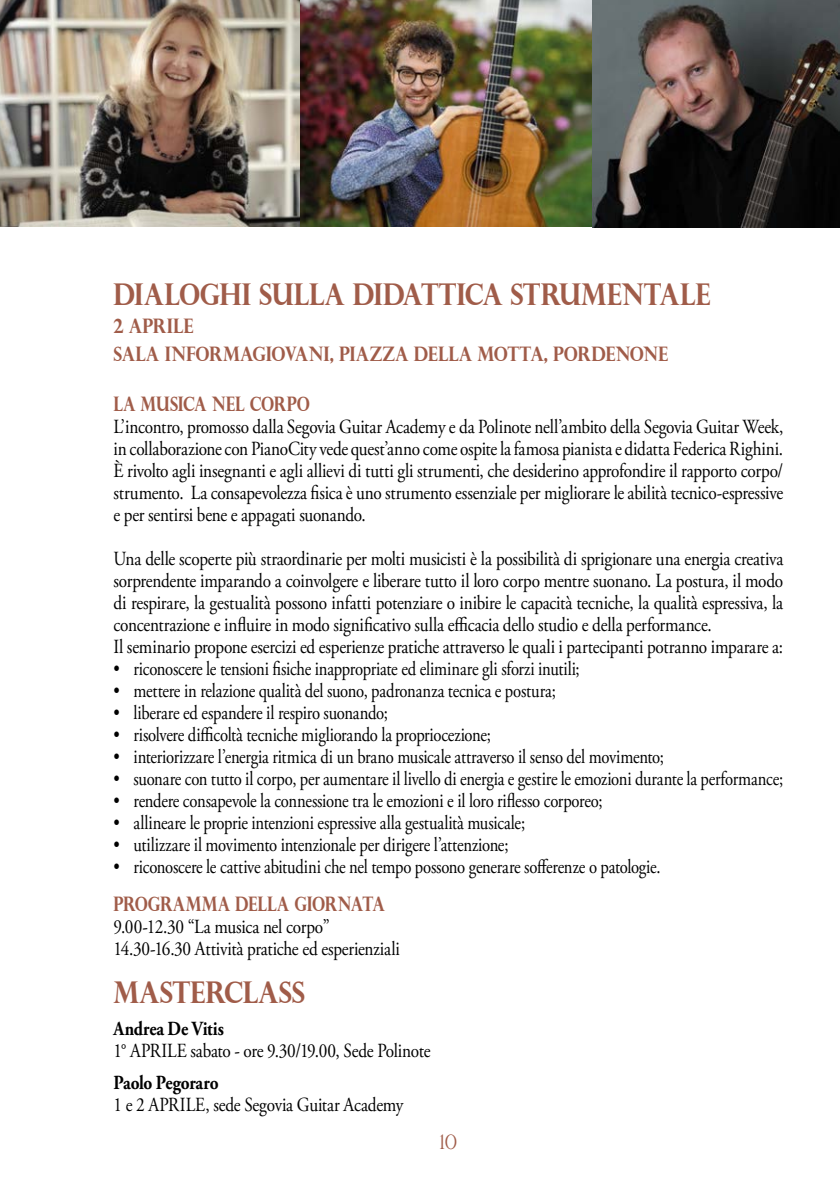
<style>
.page{position:relative;width:840px;height:1191px;background:#fff}
.page>*{position:absolute;margin:0;border:0;box-sizing:border-box;transform-origin:0 0}
.t1{font:700 30px "Perpetua Titling";letter-spacing:-.01em;color:#a05c49;scale:.86 1}
.t2{font:700 30px "Perpetua Titling";letter-spacing:-.01em;color:#a05c49;scale:.87 1}
.t3{font:20px/22px "Adobe Garamond Pro";letter-spacing:-.015em;color:#000;scale:.86 1}
.t4{font:20px "Adobe Garamond Pro";letter-spacing:-.015em;color:#000;scale:.83 1}
.t5{font:700 20px/28px "Perpetua Titling";letter-spacing:-.01em;color:#a05c49;scale:.86 1}
.t6{font:700 20px "Perpetua Titling";letter-spacing:-.01em;color:#a05c49;scale:.8 1}
.t7{font:700 20px "Adobe Garamond Pro";letter-spacing:-.005em;color:#000;scale:.86 1}
.t8{font:300 20px "Perpetua Titling";color:#a05c49;scale:.93 1}
</style>
<div class="page">
<img style="left:0;top:0;width:839px;height:227px">
<h1 class="t1" style="left:113px;top:276px;width:695px">DIALOGHI SULLA DIDATTICA STRUMENTALE</h1>
<p class="t5" style="left:113px;top:311px;width:646px">2 APRILE<br>SALA INFORMAGIOVANI, PIAZZA DELLA MOTTA, PORDENONE</p>
<p class="t6" style="left:113px;top:392px;width:247px">LA MUSICA NEL CORPO</p>
<p class="t3" style="left:113px;top:416px;width:779px;text-align:justify">L’incontro, promosso dalla Segovia Guitar Academy e da Polinote nell’ambito della Segovia Guitar Week, in collaborazione con PianoCity vede quest’anno come ospite la famosa pianista e didatta Federica Righini.<br>È rivolto agli insegnanti e agli allievi di tutti gli strumenti, che desiderino approfondire il rapporto corpo/ strumento. La consapevolezza fisica è uno strumento essenziale per migliorare le abilità tecnico-espressive e per sentirsi bene e appagati suonando.</p>
<p class="t3" style="left:113px;top:548px;width:779px">Una delle scoperte più straordinarie per molti musicisti è la possibilità di sprigionare una energia creativa sorprendente imparando a coinvolgere e liberare tutto il loro corpo mentre suonano. La postura, il modo di respirare, la gestualità possono infatti potenziare o inibire le capacità tecniche, la qualità espressiva, la concentrazione e influire in modo significativo sulla efficacia dello studio e della performance.<br>Il seminario propone esercizi ed esperienze pratiche attraverso le quali i partecipanti potranno imparare a:</p>
<p class="t4" style="left:113px;top:658px;width:563px">• riconoscere le tensioni fisiche inappropriate ed eliminare gli sforzi inutili;</p>
<p class="t4" style="left:113px;top:680px;width:534px">• mettere in relazione qualità del suono, padronanza tecnica e postura;</p>
<p class="t4" style="left:113px;top:702px;width:332px">• liberare ed espandere il respiro suonando;</p>
<p class="t4" style="left:113px;top:724px;width:456px">• risolvere difficoltà tecniche migliorando la propriocezione;</p>
<p class="t4" style="left:113px;top:746px;width:664px">• interiorizzare l’energia ritmica di un brano musicale attraverso il senso del movimento;</p>
<p class="t4" style="left:113px;top:768px;width:808px">• suonare con tutto il corpo, per aumentare il livello di energia e gestire le emozioni durante la performance;</p>
<p class="t4" style="left:113px;top:790px;width:590px">• rendere consapevole la connessione tra le emozioni e il loro riflesso corporeo;</p>
<p class="t4" style="left:113px;top:812px;width:497px">• allineare le proprie intenzioni espressive alla gestualità musicale;</p>
<p class="t4" style="left:113px;top:834px;width:477px">• utilizzare il movimento intenzionale per dirigere l’attenzione;</p>
<p class="t4" style="left:113px;top:856px;width:660px">• riconoscere le cattive abitudini che nel tempo possono generare sofferenze o patologie.</p>
<p class="t6" style="left:113px;top:892px;width:341px">PROGRAMMA DELLA GIORNATA</p>
<p class="t3" style="left:113px;top:916px;width:334px">9.00-12.30 “La musica nel corpo”<br>14.30-16.30 Attività pratiche ed esperienziali</p>
<h1 class="t2" style="left:113px;top:974px;width:222px">MASTERCLASS</h1>
<p class="t7" style="left:113px;top:1021px;width:130px">Andrea De Vitis</p>
<p class="t3" style="left:113px;top:1040px;width:370px">1° APRILE sabato - ore 9.30/19.00, Sede Polinote</p>
<p class="t7" style="left:113px;top:1075px;width:124px">Paolo Pegoraro</p>
<p class="t3" style="left:113px;top:1094px;width:338px">1 e 2 APRILE, sede Segovia Guitar Academy</p>
<p class="t8" style="left:439px;top:1130px;width:21px">10</p>
</div>
